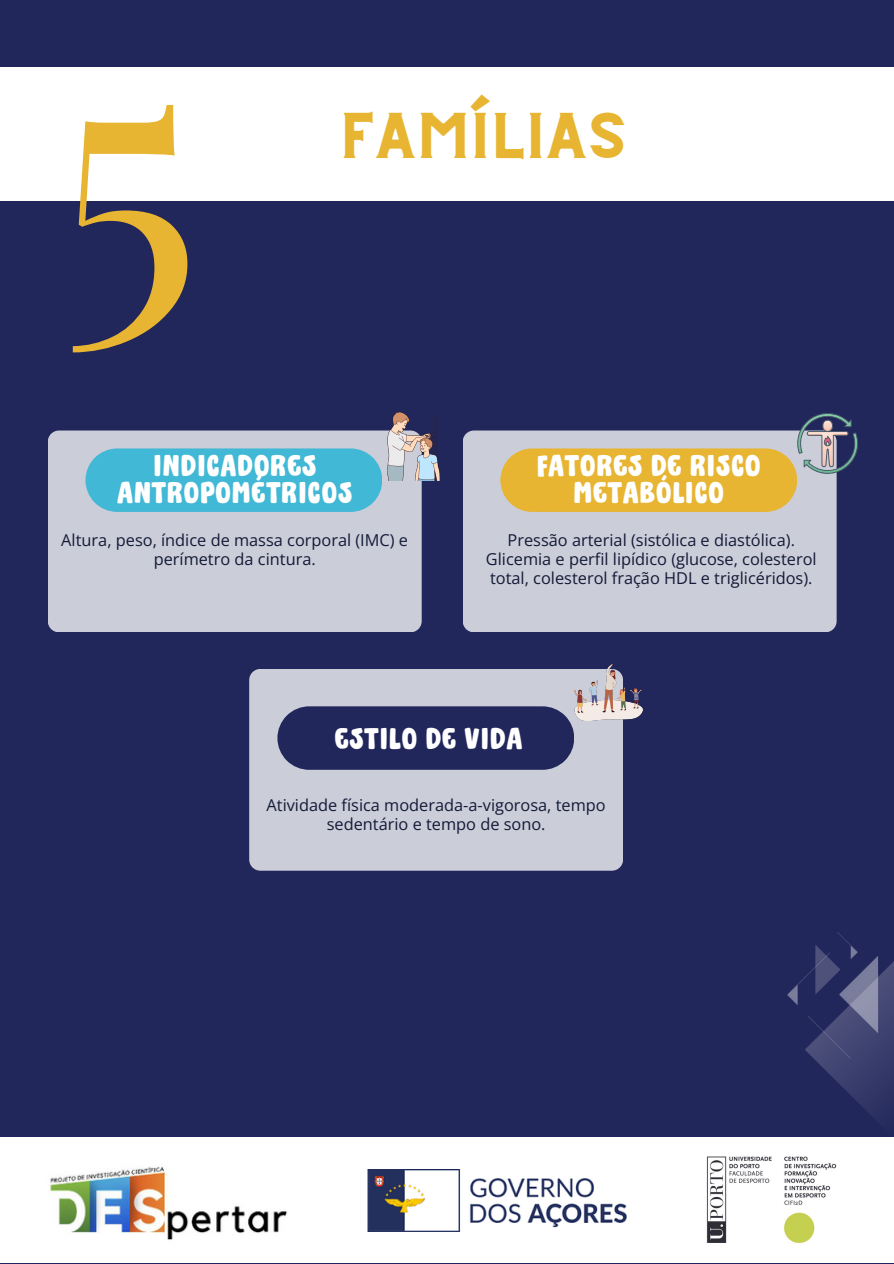
<style>
.page{position:relative;width:894px;height:1264px;background:#fff}
.page>*{position:absolute;margin:0;border:0;box-sizing:border-box;transform-origin:0 0}
.t1{font:346.95px "Playfair Display";color:#e7b532}
.t2{font:45.45px "CS Gordon Vintage";letter-spacing:-.045em;color:#e7b532}
.t3{font:700 30px/27px "DONGTAO";color:#fff;text-align:center}
.t4{font:16.35px/19.2px "Open Sans";color:#141a37;text-align:center}
</style>
<div class="page">
<div style="left:0;top:0;width:893px;height:1263px;background:#22275b"></div>
<div style="left:0;top:67px;width:893px;height:133px;background:#fff"></div>
<div style="left:0;top:1137px;width:893px;height:126px;background:#fff"></div>
<img style="left:706px;top:1156px;width:130px;height:87px">
<img style="left:368px;top:1169px;width:258px;height:62px">
<img style="left:49px;top:1166px;width:238px;height:74px">
<img style="left:787px;top:932px;width:106px;height:183px">
<div style="left:48px;top:430px;width:373px;height:202px;background:#cbcdd9"></div>
<svg style="left:85px;top:448px;width:297px;height:64px"></svg>
<div style="left:463px;top:430px;width:373px;height:202px;background:#cbcdd9"></div>
<div style="left:249px;top:669px;width:373px;height:201px;background:#cbcdd9"></div>
<svg style="left:277px;top:706px;width:297px;height:63px"></svg>
<svg style="left:500px;top:413px;width:357px;height:99px"></svg>
<img style="left:574px;top:665px;width:68px;height:55px">
<img style="left:387px;top:412px;width:53px;height:68px">
<h2 class="t1" style="left:57px;top:-74px;width:145px">5</h2>
<p class="t2" style="left:338px;top:116px;width:291px">FAMÍLIAS</p>
<p class="t3" style="left:117px;top:455px;width:237px">INDICADORES<br>ANTROPOMÉTRICOS</p>
<p class="t4" style="left:61px;top:530px;width:348px">Altura, peso, índice de massa corporal (IMC) e perímetro da cintura.</p>
<h2 class="t3" style="left:536px;top:455px;width:226px">FATORES DE RISCO<br>METABÓLICO</h2>
<p class="t4" style="left:507px;top:530px;width:289px">Pressão arterial (sistólica e diastólica).</p>
<p class="t4" style="left:486px;top:549px;width:332px;text-align:left">Glicemia e perfil lipídico (glucose, colesterol total, colesterol fração HDL e triglicéridos).</p>
<p class="t3" style="left:334px;top:728px;width:190px">ESTILO DE VIDA</p>
<p class="t4" style="left:266px;top:794px;width:340px">Atividade física moderada-a-vigorosa, tempo sedentário e tempo de sono.</p>
</div>
